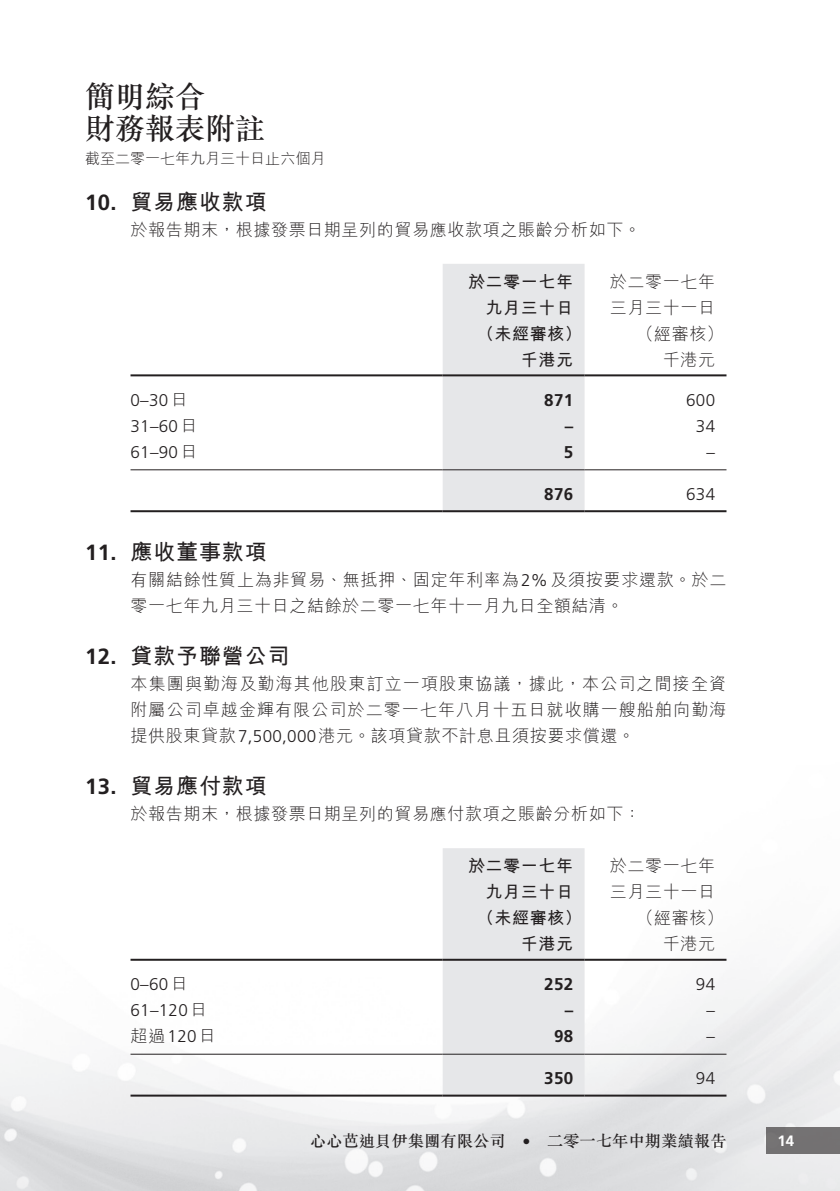
<style>
.page{position:relative;width:840px;height:1191px;background:#fff}
.page>*{position:absolute;margin:0;border:0;box-sizing:border-box;transform-origin:0 0}
.t1{font:500 30px/32px "M Sung HK";color:#231f20}
._01_H1{font:700 22px "M Hei HK";letter-spacing:.035em;color:#231f20}
._01_H1-2{font:700 22px "Frutiger LT Std";letter-spacing:.015em;color:#231f20}
._00_txt{font:300 17px/26px "M Hei HK";letter-spacing:.035em;color:#231f20}
._50_Table_txt{font:300 17px "M Hei HK";letter-spacing:.035em;color:#231f20}
._50_Table_txt-2{font:300 17px "Frutiger LT Std";letter-spacing:.015em;color:#231f20}
._50_Table_txt-3{font:700 17px "M Hei HK";letter-spacing:.035em;color:#231f20}
._50_Table_txt-4{font:700 17px "Frutiger LT Std";letter-spacing:.015em;color:#231f20}
.t2{font:500 16px "M Sung HK";letter-spacing:.02em;color:#231f20}
.t3{font:16px "Sabon LT Std";color:#231f20}
.t4{font:300 15px "M Hei HK";color:#231f20}
.t5{font:700 15px "Frutiger LT Std";color:#fff}
.s1{font-family:"M Hei HK"}
.s2{font-family:"Frutiger LT Std"}
</style>
<div class="page">
<img style="left:0;top:264px;width:839px;height:927px">
<div style="left:765px;top:1127px;width:74px;height:26px;background:#747172"></div>
<div style="left:442px;top:264px;width:142px;height:246px;background:#e6e7e9"></div>
<hr style="left:130px;top:374px;width:312px;height:2px;background:#231f20">
<hr style="left:442px;top:374px;width:142px;height:2px;background:#231f20">
<hr style="left:584px;top:374px;width:142px;height:2px;background:#231f20">
<hr style="left:130px;top:469px;width:312px;height:1px;background:#231f20">
<hr style="left:442px;top:469px;width:142px;height:1px;background:#231f20">
<hr style="left:584px;top:469px;width:142px;height:1px;background:#231f20">
<hr style="left:130px;top:510px;width:312px;height:2px;background:#231f20">
<hr style="left:442px;top:510px;width:142px;height:2px;background:#231f20">
<hr style="left:584px;top:510px;width:142px;height:2px;background:#231f20">
<div style="left:442px;top:848px;width:142px;height:246px;background:#e6e7e9"></div>
<hr style="left:130px;top:958px;width:312px;height:2px;background:#231f20">
<hr style="left:442px;top:958px;width:142px;height:2px;background:#231f20">
<hr style="left:584px;top:958px;width:142px;height:2px;background:#231f20">
<hr style="left:130px;top:1053px;width:312px;height:1px;background:#231f20">
<hr style="left:442px;top:1053px;width:142px;height:1px;background:#231f20">
<hr style="left:584px;top:1053px;width:142px;height:1px;background:#231f20">
<hr style="left:130px;top:1094px;width:312px;height:2px;background:#231f20">
<hr style="left:442px;top:1094px;width:142px;height:2px;background:#231f20">
<hr style="left:584px;top:1094px;width:142px;height:2px;background:#231f20">
<h1 class="t1" style="left:85px;top:79px;width:181px">簡明綜合<br>財務報表附註</h1>
<p class="t4" style="left:85px;top:151px;width:241px">截至二零一七年九月三十日止六個月</p>
<p class="_01_H1-2" style="left:85px;top:189px;width:33px">10.</p>
<p class="_01_H1" style="left:130px;top:185px;width:138px">貿易應收款項</p>
<p class="_00_txt" style="left:130px;top:216px;width:511px">於報告期末，根據發票日期呈列的貿易應收款項之賬齡分析如下。</p>
<p class="_50_Table_txt-3" style="left:467px;top:269px;width:107px">於二零一七年</p>
<p class="_50_Table_txt-3" style="left:485px;top:295px;width:89px">九月三十日</p>
<p class="_50_Table_txt" style="left:609px;top:273px;width:107px">於二零一七年</p>
<p class="_50_Table_txt" style="left:609px;top:299px;width:107px">三月三十一日</p>
<p class="_50_Table_txt" style="left:636px;top:325px;width:88px">（經審核(</p>
<p class="_50_Table_txt-3" style="left:477px;top:321px;width:106px">（未經審核）</p>
<p class="_50_Table_txt-3" style="left:520px;top:347px;width:54px">千港元</p>
<p class="_50_Table_txt" style="left:662px;top:351px;width:54px">千港元</p>
<p class="_50_Table_txt-2" style="left:130px;top:390px;width:59px">–0 30<span class="s1">日</span></p>
<p class="_50_Table_txt-4" style="left:544px;top:390px;width:30px">871</p>
<p class="_50_Table_txt-2" style="left:685px;top:390px;width:30px">600</p>
<p class="_50_Table_txt-2" style="left:130px;top:416px;width:68px">31–60<span class="s1">日</span></p>
<p class="_50_Table_txt-4" style="left:564px;top:416px;width:10px">–</p>
<p class="_50_Table_txt-2" style="left:695px;top:416px;width:21px">34</p>
<p class="_50_Table_txt-2" style="left:130px;top:442px;width:68px">61–90<span class="s1">日</span></p>
<p class="_50_Table_txt-4" style="left:563px;top:442px;width:11px">5</p>
<p class="_50_Table_txt-2" style="left:706px;top:442px;width:10px">–</p>
<p class="_50_Table_txt-4" style="left:544px;top:484px;width:30px">876</p>
<p class="_50_Table_txt-2" style="left:685px;top:484px;width:30px">634</p>
<p class="_01_H1-2" style="left:85px;top:539px;width:33px">11.</p>
<p class="_01_H1-2" style="left:85px;top:643px;width:33px">12.</p>
<p class="_01_H1-2" style="left:85px;top:773px;width:33px">13.</p>
<p class="_01_H1" style="left:130px;top:536px;width:138px">應收董事款項</p>
<p class="_00_txt" style="left:130px;top:566px;width:597px">有關結餘性質上為非貿易、無抵押、固定年利率為<span class="s2">2%</span>及須按要求還款。於二零一七年九月三十日之結餘於二零一七年十一月九日全額結清。</p>
<p class="_01_H1" style="left:130px;top:640px;width:160px">貸款予聯營公司</p>
<p class="_00_txt" style="left:130px;top:670px;width:597px;text-align:justify">本集團與勤海及勤海其他股東訂立一項股東協議，據此，本公司之間接全資附屬公司卓越金輝有限公司於二零一七年八月十五日就收購一艘船舶向勤海提供股東貸款<span class="s2">7,500,000</span>港元。該項貸款不計息且須按要求償還。</p>
<p class="_01_H1" style="left:130px;top:770px;width:138px">貿易應付款項</p>
<p class="_00_txt" style="left:130px;top:800px;width:511px">於報告期末，根據發票日期呈列的貿易應付款項之賬齡分析如下：</p>
<p class="_50_Table_txt-3" style="left:467px;top:853px;width:107px">於二零一七年</p>
<p class="_50_Table_txt-3" style="left:485px;top:879px;width:89px">九月三十日</p>
<p class="_50_Table_txt" style="left:609px;top:857px;width:107px">於二零一七年</p>
<p class="_50_Table_txt" style="left:609px;top:883px;width:107px">三月三十一日</p>
<p class="_50_Table_txt" style="left:636px;top:909px;width:88px">（經審核(</p>
<p class="_50_Table_txt-3" style="left:477px;top:905px;width:106px">（未經審核）</p>
<p class="_50_Table_txt-2" style="left:130px;top:974px;width:59px">–0 60<span class="s1">日</span></p>
<p class="_50_Table_txt-2" style="left:130px;top:1000px;width:78px">61–120<span class="s1">日</span></p>
<p class="_50_Table_txt" style="left:130px;top:1027px;width:87px">超過<span class="s2">120</span>日</p>
<p class="_50_Table_txt-3" style="left:520px;top:931px;width:54px">千港元</p>
<p class="_50_Table_txt" style="left:662px;top:935px;width:54px">千港元</p>
<p class="_50_Table_txt-4" style="left:544px;top:974px;width:30px">252</p>
<p class="_50_Table_txt-2" style="left:695px;top:974px;width:21px">94</p>
<p class="_50_Table_txt-4" style="left:564px;top:1000px;width:10px">–</p>
<p class="_50_Table_txt-2" style="left:706px;top:1000px;width:10px">–</p>
<p class="_50_Table_txt-4" style="left:553px;top:1026px;width:21px">98</p>
<p class="_50_Table_txt-2" style="left:706px;top:1026px;width:10px">–</p>
<p class="_50_Table_txt-4" style="left:544px;top:1068px;width:30px">350</p>
<p class="_50_Table_txt-2" style="left:695px;top:1068px;width:21px">94</p>
<p class="t2" style="left:310px;top:1129px;width:197px">心心芭迪貝伊集團有限公司</p>
<p class="t3" style="left:522px;top:1131px;width:9px">•</p>
<p class="t2" style="left:546px;top:1129px;width:181px">二零一七年中期業績報告</p>
<p class="t5" style="left:777px;top:1131px;width:18px">14</p>
</div>
